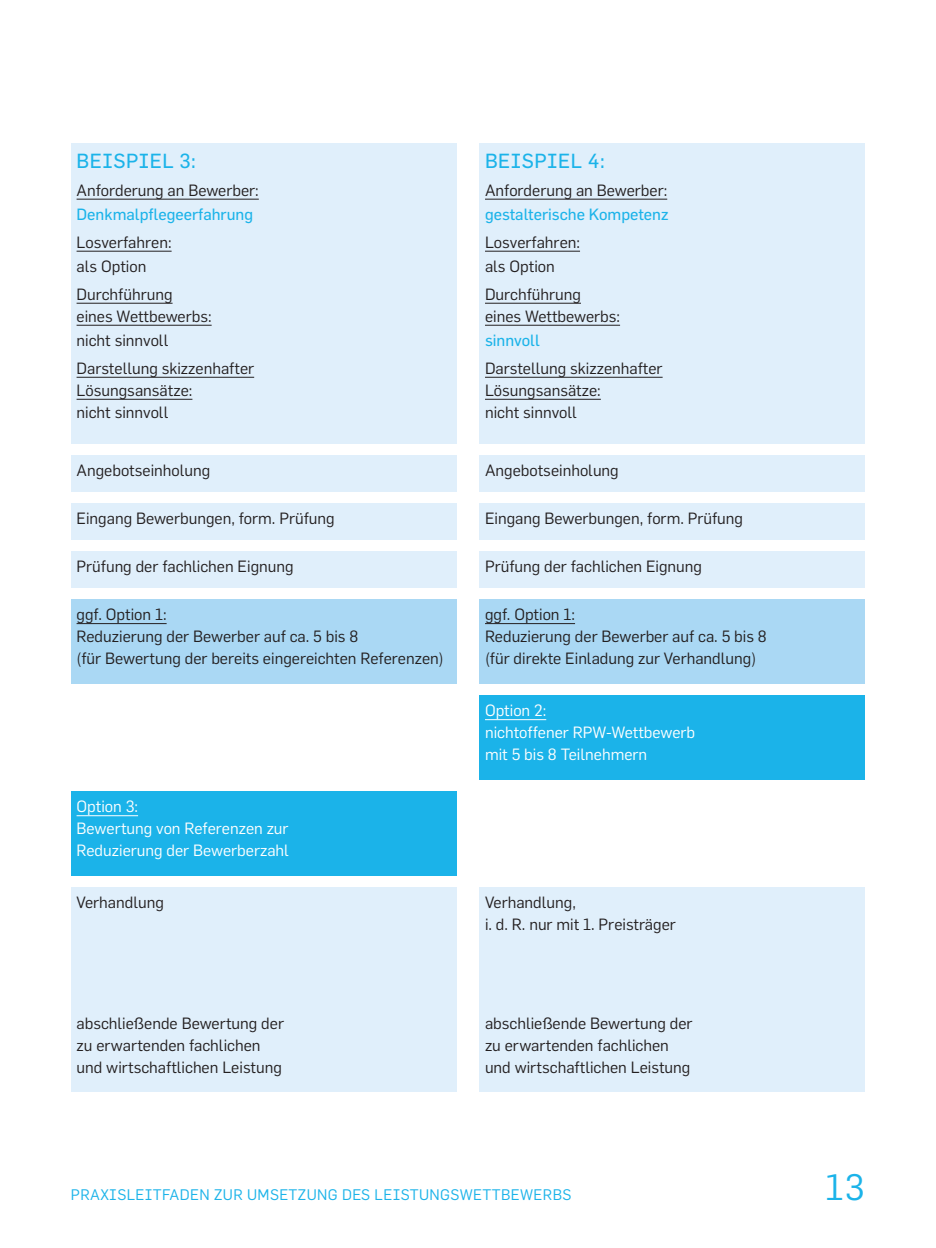
<style>
.page{position:relative;width:936px;height:1248px;background:#fff}
.page>*{position:absolute;margin:0;border:0;box-sizing:border-box;transform-origin:0 0}
.t1{font:36px "Flama";color:#1bb3e9}
.Grafik_-_8_pt_Abstan{font:20px "Flama Basic";letter-spacing:.025em;color:#1bb3e9}
.Grafik_-_8_pt{font:16px/22px "Flama";color:#231f20}
.Grafik_-_8_pt-2{font:16px/22px "Flama";color:#fff}
.Grafik_-_8_pt_Abstan-2{font:16px "Flama Basic";color:#1bb3e9}
.Grafik_-_8_pt_Abstan-3{font:16px "Flama";color:#231f20}
.t2{font:15px "Flama";letter-spacing:.025em;color:#1bb3e9}
</style>
<div class="page">
<div style="left:71px;top:887px;width:385px;height:204px;background:#e0effb"></div>
<div style="left:479px;top:887px;width:386px;height:204px;background:#e0effb"></div>
<div style="left:71px;top:599px;width:385px;height:84px;background:#aad8f4"></div>
<hr style="left:77px;top:623px;width:90px;height:1px;background:#231f20">
<div style="left:479px;top:599px;width:386px;height:84px;background:#aad8f4"></div>
<hr style="left:485px;top:623px;width:90px;height:1px;background:#231f20">
<div style="left:479px;top:695px;width:386px;height:84px;background:#1bb3e9"></div>
<hr style="left:485px;top:719px;width:61px;height:1px;background:#fff">
<div style="left:71px;top:791px;width:385px;height:84px;background:#1bb3e9"></div>
<hr style="left:77px;top:815px;width:61px;height:1px;background:#fff">
<div style="left:71px;top:551px;width:385px;height:36px;background:#e0effb"></div>
<div style="left:479px;top:551px;width:386px;height:36px;background:#e0effb"></div>
<div style="left:71px;top:503px;width:385px;height:36px;background:#e0effb"></div>
<div style="left:479px;top:503px;width:386px;height:36px;background:#e0effb"></div>
<div style="left:71px;top:455px;width:385px;height:36px;background:#e0effb"></div>
<div style="left:479px;top:455px;width:386px;height:36px;background:#e0effb"></div>
<div style="left:71px;top:143px;width:385px;height:300px;background:#e0effb"></div>
<hr style="left:77px;top:199px;width:182px;height:1px;background:#231f20">
<hr style="left:77px;top:251px;width:95px;height:1px;background:#231f20">
<hr style="left:77px;top:303px;width:95px;height:1px;background:#231f20">
<hr style="left:77px;top:325px;width:135px;height:1px;background:#231f20">
<hr style="left:77px;top:377px;width:177px;height:1px;background:#231f20">
<hr style="left:77px;top:399px;width:115px;height:1px;background:#231f20">
<div style="left:479px;top:143px;width:386px;height:300px;background:#e0effb"></div>
<hr style="left:485px;top:199px;width:182px;height:1px;background:#231f20">
<hr style="left:485px;top:251px;width:95px;height:1px;background:#231f20">
<hr style="left:485px;top:303px;width:96px;height:1px;background:#231f20">
<hr style="left:485px;top:325px;width:135px;height:1px;background:#231f20">
<hr style="left:485px;top:377px;width:177px;height:1px;background:#231f20">
<hr style="left:485px;top:399px;width:116px;height:1px;background:#231f20">
<p class="Grafik_-_8_pt_Abstan" style="left:77px;top:146px;width:121px">BEISPIEL 3:</p>
<p class="Grafik_-_8_pt" style="left:77px;top:178px;width:184px">Anforderung an Bewerber:</p>
<p class="Grafik_-_8_pt_Abstan-2" style="left:77px;top:203px;width:178px">Denkmalpflegeerfahrung</p>
<p class="Grafik_-_8_pt" style="left:77px;top:230px;width:96px">Losverfahren:</p>
<p class="Grafik_-_8_pt_Abstan-3" style="left:77px;top:255px;width:71px">als Option</p>
<p class="Grafik_-_8_pt" style="left:77px;top:282px;width:136px">Durchführung eines Wettbewerbs:</p>
<p class="Grafik_-_8_pt_Abstan-3" style="left:77px;top:329px;width:93px">nicht sinnvoll</p>
<p class="Grafik_-_8_pt" style="left:77px;top:356px;width:179px">Darstellung skizzenhafter<br>Lösungsansätze:</p>
<p class="Grafik_-_8_pt" style="left:77px;top:400px;width:93px">nicht sinnvoll</p>
<p class="Grafik_-_8_pt_Abstan" style="left:485px;top:146px;width:121px">BEISPIEL 4:</p>
<p class="Grafik_-_8_pt" style="left:485px;top:178px;width:184px">Anforderung an Bewerber:</p>
<p class="Grafik_-_8_pt_Abstan-2" style="left:485px;top:203px;width:185px">gestalterische Kompetenz</p>
<p class="Grafik_-_8_pt" style="left:485px;top:230px;width:96px">Losverfahren:</p>
<p class="Grafik_-_8_pt_Abstan-3" style="left:485px;top:255px;width:71px">als Option</p>
<p class="Grafik_-_8_pt" style="left:485px;top:282px;width:136px">Durchführung eines Wettbewerbs:</p>
<p class="Grafik_-_8_pt_Abstan-2" style="left:485px;top:329px;width:56px">sinnvoll</p>
<p class="Grafik_-_8_pt" style="left:485px;top:356px;width:179px">Darstellung skizzenhafter<br>Lösungsansätze:</p>
<p class="Grafik_-_8_pt" style="left:485px;top:400px;width:93px">nicht sinnvoll</p>
<p class="Grafik_-_8_pt" style="left:77px;top:458px;width:135px">Angebotseinholung</p>
<p class="Grafik_-_8_pt" style="left:485px;top:458px;width:135px">Angebotseinholung</p>
<p class="Grafik_-_8_pt" style="left:77px;top:506px;width:259px">Eingang Bewerbungen, form. Prüfung</p>
<p class="Grafik_-_8_pt" style="left:485px;top:506px;width:259px">Eingang Bewerbungen, form. Prüfung</p>
<p class="Grafik_-_8_pt" style="left:77px;top:554px;width:218px">Prüfung der fachlichen Eignung</p>
<p class="Grafik_-_8_pt" style="left:485px;top:554px;width:218px">Prüfung der fachlichen Eignung</p>
<p class="Grafik_-_8_pt" style="left:77px;top:602px;width:368px">ggf. Option 1:<br>Reduzierung der Bewerber auf ca. 5 bis 8<br>(für Bewertung der bereits eingereichten Referenzen)</p>
<p class="Grafik_-_8_pt" style="left:485px;top:602px;width:283px">ggf. Option 1:<br>Reduzierung der Bewerber auf ca. 5 bis 8 (für direkte Einladung zur Verhandlung)</p>
<p class="Grafik_-_8_pt-2" style="left:485px;top:698px;width:212px">Option 2:<br>nichtoffener RPW-Wettbewerb mit 5 bis 8 Teilnehmern</p>
<p class="Grafik_-_8_pt-2" style="left:77px;top:794px;width:214px">Option 3:<br>Bewertung von Referenzen zur<br>Reduzierung der Bewerberzahl</p>
<p class="Grafik_-_8_pt" style="left:77px;top:890px;width:89px">Verhandlung</p>
<p class="Grafik_-_8_pt" style="left:77px;top:1011px;width:209px">abschließende Bewertung der zu erwartenden fachlichen und wirtschaftlichen Leistung</p>
<p class="Grafik_-_8_pt" style="left:485px;top:890px;width:192px">Verhandlung,<br>i. d. R. nur mit 1. Preisträger</p>
<p class="Grafik_-_8_pt" style="left:485px;top:1011px;width:209px">abschließende Bewertung der zu erwartenden fachlichen und wirtschaftlichen Leistung</p>
<p class="t2" style="left:71px;top:1183px;width:502px">PRAXISLEITFADEN ZUR UMSETZUNG DES LEISTUNGSWETTBEWERBS</p>
<h1 class="t1" style="left:824px;top:1161px;width:42px">13</h1>
</div>
